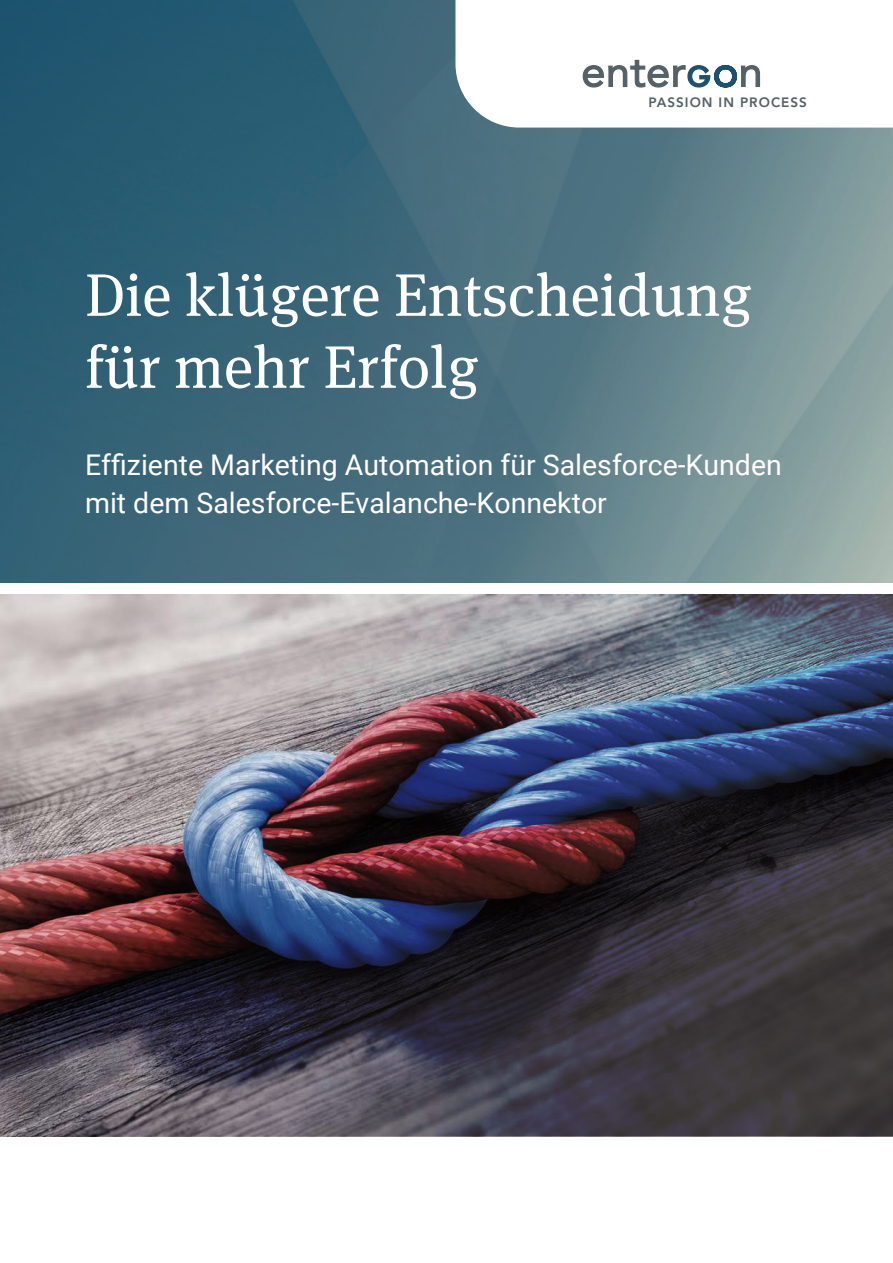
<style>
.page{position:relative;width:893px;height:1263px;background:#fff}
.page>*{position:absolute;margin:0;border:0;box-sizing:border-box;transform-origin:0 0}
.t1{font:60px/72px "Meta Serif Pro";color:#fff}
.t2{font:28.5px/37.5px "Roboto";color:#fff}
.t3{font:800 13.5px "Avenir";letter-spacing:.075em;color:#556167}
</style>
<div class="page">
<img style="left:0;top:0;width:893px;height:583px">
<svg style="left:455px;top:0;width:438px;height:128px"></svg>
<svg style="left:582px;top:59px;width:179px;height:29px"></svg>
<img style="left:0;top:595px;width:893px;height:540px">
<p class="t3" style="left:648px;top:92px;width:160px">PASSION IN PROCESS</p>
<h1 class="t1" style="left:85px;top:256px;width:668px">Die klügere Entscheidung für mehr Erfolg</h1>
<p class="t2" style="left:85px;top:445px;width:698px">Effiziente Marketing Automation für Salesforce-Kunden mit dem Salesforce-Evalanche-Konnektor</p>
</div>
